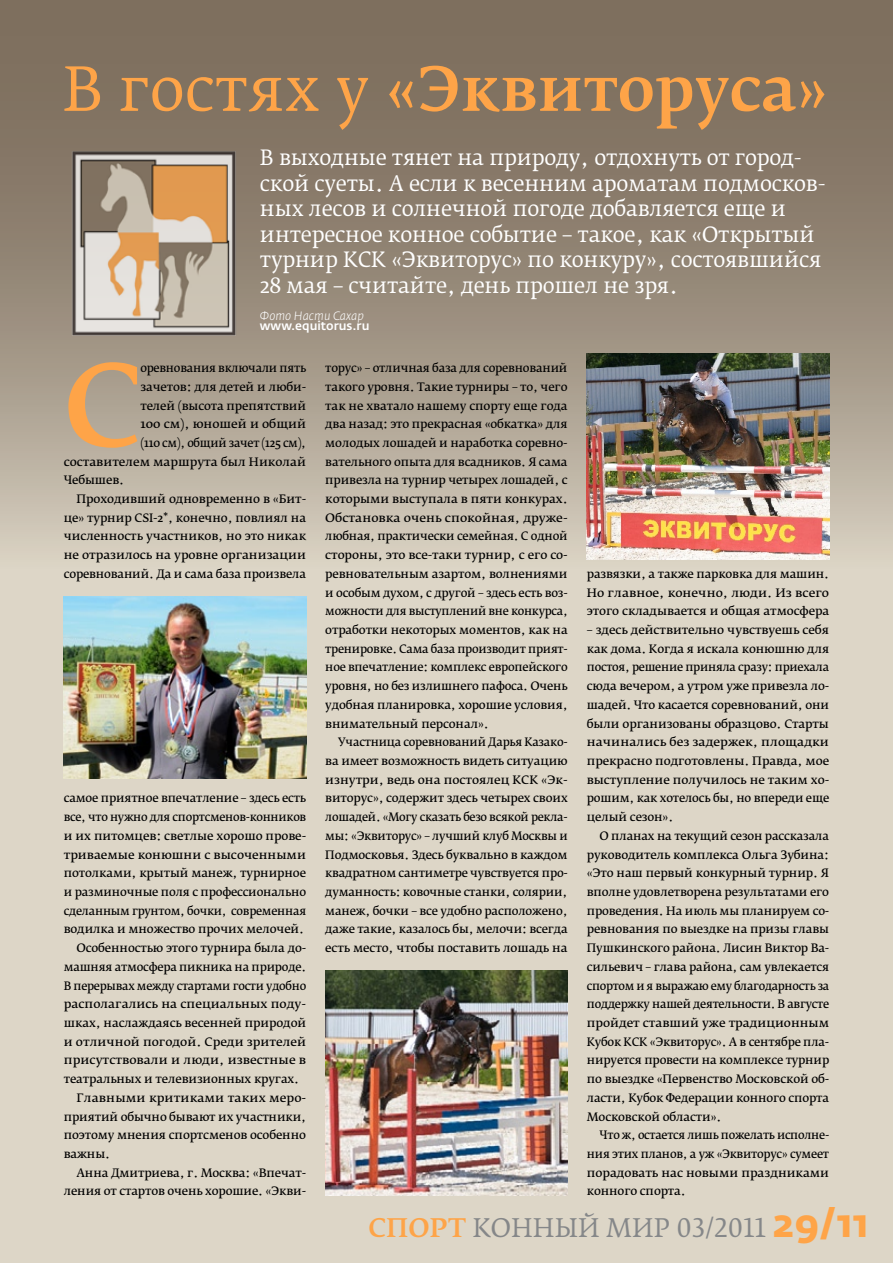
<style>
.page{position:relative;width:893px;height:1263px;background:#ddd6c7}
.page>*{position:absolute;margin:0;border:0;box-sizing:border-box;transform-origin:0 0}
.t1{font:500 113.1px "Fedra Serif B Pro";color:#fea448}
.t2{font:500 60.3px "Fedra Serif B Pro";color:#fea448}
.t3{font:25.5px "Fedra Serif B Pro";color:#858789}
.t4{font:21px/25.5px "Fedra Serif B Pro";letter-spacing:-.015em;color:#fff}
.t5{font:500 12px "Fedra Sans Pro";color:#fff}
.t6{font:italic 300 12px "Fedra Sans Pro";color:#fff}
.t7{font:11.55px/18.8px "Fedra Serif B Pro";letter-spacing:-.015em;color:#000;text-align:justify}
.t8{font:11.55px/18.8px "Fedra Serif B Pro";letter-spacing:-.015em;color:#000;text-align:justify;scale:.96 1}
.t9{font:11.55px/18.8px "Fedra Serif B Pro";letter-spacing:-.015em;color:#000;text-align:justify;scale:.95 1}
.t10{font:11.55px "Fedra Serif B Pro";letter-spacing:-.015em;color:#000;scale:1.04 1}
.t11{font:11.55px "Fedra Serif B Pro";letter-spacing:-.015em;color:#000;scale:1.05 1}
.s1{font-weight:400}
.s2{font-weight:500;color:#fea448}
.s3{font-family:"Fedra Sans Pro";font-weight:700;font-size:39px;color:#fea448}
</style>
<div class="page">
<svg style="left:0;top:0;width:893px;height:560px;background:#9a8d7d"></svg>
<img style="left:68px;top:150px;width:174px;height:185px">
<img style="left:325px;top:971px;width:243px;height:224px">
<img style="left:64px;top:597px;width:242px;height:181px">
<img style="left:587px;top:353px;width:242px;height:206px">
<h2 class="t2" style="left:63px;top:52px;width:767px"><span class="s1">В гостях у</span> «Эквиторуса»</h2>
<p class="t4" style="left:260px;top:145px;width:567px">В выходные тянет на природу, отдохнуть от город&shy;ской суеты. А если к весенним ароматам подмосков&shy;ных лесов и солнечной погоде добавляется еще и интересное конное событие – такое, как «Открытый турнир КСК «Эквиторус» по конкуру», состоявшийся 28 мая – считайте, день прошел не зря.</p>
<p class="t6" style="left:260px;top:308px;width:105px">Фото Насти Сахар</p>
<p class="t5" style="left:260px;top:318px;width:111px">www.equitorus.ru</p>
<p class="t7" style="left:325px;top:359px;width:244px">торус» – отличная база для соревнований такого уровня. Такие турниры – то, чего так не хватало нашему спорту еще года два назад: это прекрасная «обкатка» для молодых лошадей и наработка соревно&shy;вательного опыта для всадников. Я сама привезла на турнир четырех лошадей, с которыми выступала в пяти конкурах.<br>Обстановка очень спокойная, друже&shy;любная, практически семейная. С одной стороны, это все-таки турнир, с его со&shy;ревновательным азартом, волнениями и особым духом, с другой – здесь есть воз&shy;можности для выступлений вне конкурса, отработки некоторых моментов, как на тренировке. Сама база производит прият&shy;ное впечатление: комплекс европейского уровня, но без излишнего пафоса. Очень удобная планировка, хорошие условия, внимательный персонал».</p>
<p class="t8" style="left:325px;top:733px;width:254px;text-indent:13px">Участница соревнований Дарья Казако&shy;ва имеет возможность видеть ситуацию изнутри, ведь она постоялец КСК «Эк&shy;виторус», содержит здесь четырех своих лошадей. «Могу сказать безо всякой рекла&shy;мы: «Эквиторус» – лучший клуб Москвы и Подмосковья. Здесь буквально в каждом квадратном сантиметре чувствуется про&shy;думанность: ковочные станки, солярии, манеж, бочки – все удобно расположено, даже такие, казалось бы, мелочи: всегда есть место, чтобы поставить лошадь на</p>
<h1 class="t1" style="left:64px;top:337px;width:80px">С</h1>
<p class="t8" style="left:140px;top:359px;width:174px">оревнования включали пять</p>
<p class="t7" style="left:140px;top:377px;width:167px">зачетов: для детей и люби-</p>
<p class="t7" style="left:140px;top:396px;width:167px">телей (высота препятствий</p>
<p class="t10" style="left:140px;top:417px;width:161px">100 см), юношей и общий</p>
<p class="t9" style="left:140px;top:433px;width:176px">(110 см), общий зачет (125 см),</p>
<p class="t7" style="left:64px;top:452px;width:244px">составителем маршрута был Николай</p>
<p class="t7" style="left:64px;top:471px;width:62px">Чебышев.</p>
<p class="t7" style="left:77px;top:490px;width:231px">Проходивший одновременно в «Бит-</p>
<p class="t7" style="left:64px;top:508px;width:244px">це» турнир CSI-2*, конечно, повлиял на</p>
<p class="t7" style="left:64px;top:527px;width:244px">численность участников, но это никак</p>
<p class="t7" style="left:64px;top:546px;width:244px">не отразилось на уровне организации</p>
<p class="t7" style="left:64px;top:564px;width:244px">соревнований. Да и сама база произвела</p>
<p class="t7" style="left:587px;top:564px;width:244px">развязки, а также парковка для машин.<br>Но главное, конечно, люди. Из всего этого складывается и общая атмосфера</p>
<p class="t7" style="left:587px;top:621px;width:244px">– здесь действительно чувствуешь себя как дома. Когда я искала конюшню для постоя, решение приняла сразу: приехала сюда вечером, а утром уже привезла ло&shy;шадей. Что касается соревнований, они были организованы образцово. Старты начинались без задержек, площадки прекрасно подготовлены. Правда, мое выступление получилось не таким хо&shy;рошим, как хотелось бы, но впереди еще целый сезон».</p>
<p class="t7" style="left:587px;top:826px;width:244px;text-indent:13px">О планах на текущий сезон рассказала руководитель комплекса Ольга Зубина: «Это наш первый конкурный турнир. Я вполне удовлетворена результатами его проведения. На июль мы планируем со&shy;ревнования по выездке на призы главы Пушкинского района. Лисин Виктор Ва&shy;сильевич – глава района, сам увлекается спортом и я выражаю ему благодарность за поддержку нашей деятельности. В августе пройдет ставший уже традиционным Кубок КСК «Эквиторус». А в сентябре пла&shy;нируется провести на комплексе турнир по выездке «Первенство Московской об&shy;ласти, Кубок Федерации конного спорта Московской области».</p>
<p class="t9" style="left:587px;top:1126px;width:257px;text-indent:13px">Что ж, остается лишь пожелать исполне&shy;ния этих планов, а уж «Эквиторус» сумеет порадовать нас новыми праздниками конного спорта.</p>
<h3 class="t3" style="left:369px;top:1212px;width:501px"><span class="s2">Спорт</span> КОННЫЙ МИР 03/2011 <span class="s3">29/11</span></h3>
<p class="t7" style="left:64px;top:789px;width:244px">самое приятное впечатление – здесь есть</p>
<p class="t9" style="left:64px;top:808px;width:257px">все, что нужно для спортсменов-конников</p>
<p class="t7" style="left:64px;top:826px;width:244px">и их питомцев: светлые хорошо прове-</p>
<p class="t7" style="left:64px;top:845px;width:244px">триваемые конюшни с высоченными</p>
<p class="t7" style="left:64px;top:864px;width:244px">потолками, крытый манеж, турнирное</p>
<p class="t7" style="left:64px;top:882px;width:244px">и разминочные поля с профессионально</p>
<p class="t8" style="left:64px;top:901px;width:254px">сделанным грунтом, бочки, современная</p>
<p class="t7" style="left:64px;top:920px;width:242px">водилка и множество прочих мелочей.</p>
<p class="t7" style="left:77px;top:939px;width:231px">Особенностью этого турнира была до-</p>
<p class="t7" style="left:64px;top:957px;width:244px">машняя атмосфера пикника на природе.</p>
<p class="t9" style="left:64px;top:976px;width:257px">В перерывах между стартами гости удобно</p>
<p class="t10" style="left:64px;top:997px;width:235px">располагались на специальных поду-</p>
<p class="t7" style="left:64px;top:1013px;width:244px">шках, наслаждаясь весенней природой</p>
<p class="t10" style="left:64px;top:1034px;width:235px">и отличной погодой. Среди зрителей</p>
<p class="t11" style="left:64px;top:1053px;width:232px">присутствовали и люди, известные в</p>
<p class="t7" style="left:64px;top:1070px;width:237px">театральных и телевизионных кругах.</p>
<p class="t11" style="left:77px;top:1090px;width:220px">Главными критиками таких меро-</p>
<p class="t7" style="left:64px;top:1107px;width:244px">приятий обычно бывают их участники,</p>
<p class="t7" style="left:64px;top:1126px;width:244px">поэтому мнения спортсменов особенно</p>
<p class="t7" style="left:64px;top:1144px;width:48px">важны.</p>
<p class="t7" style="left:77px;top:1163px;width:231px">Анна Дмитриева, г. Москва: «Впечат-</p>
<p class="t7" style="left:64px;top:1182px;width:244px">ления от стартов очень хорошие. «Экви-</p>
</div>
